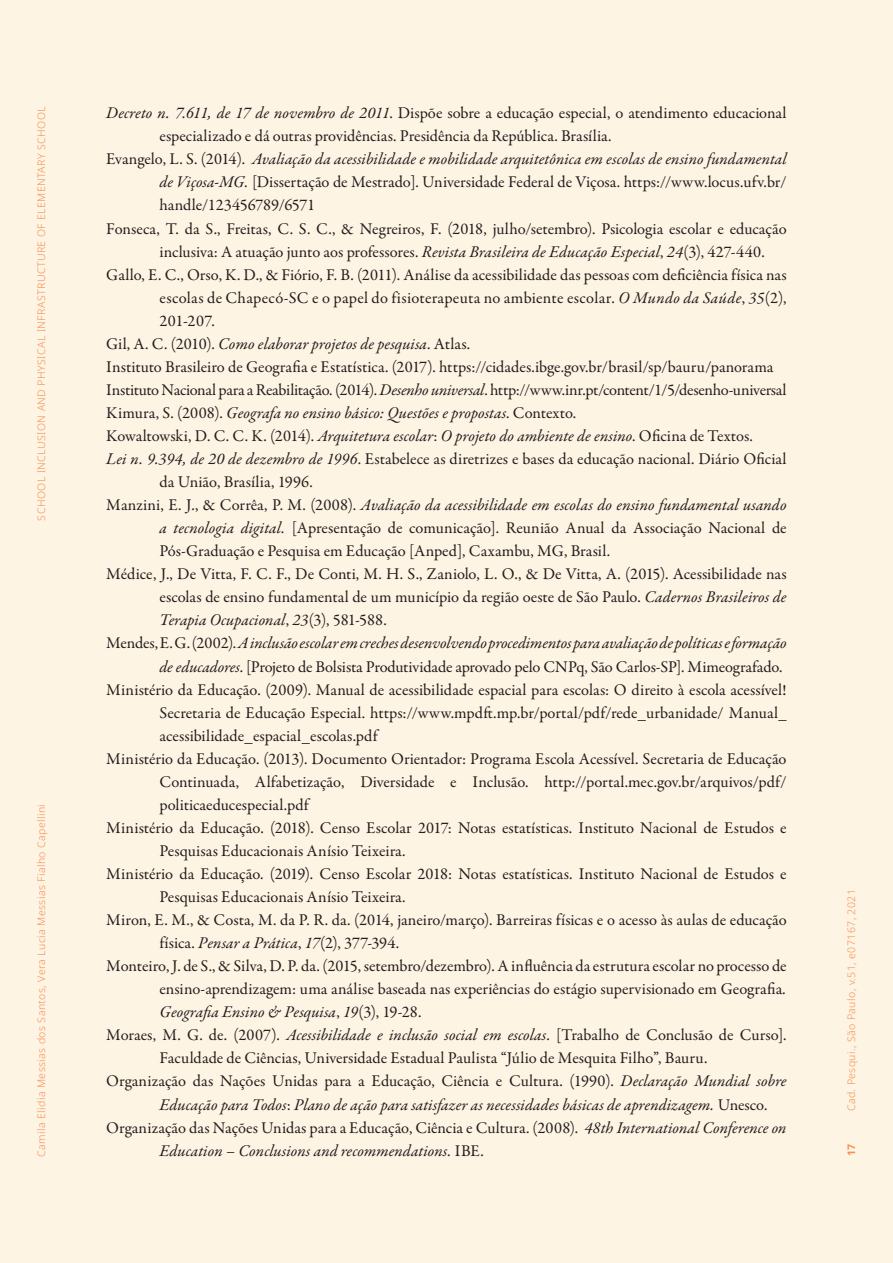
<style>
.page{position:relative;width:893px;height:1263px;background:#fef4e4}
.page>*{position:absolute;margin:0;border:0;box-sizing:border-box;transform-origin:0 0}
.bibliografia{font:16.5px/23.1px "Garamond Premr Pro";color:#231f20}
.bibliografia-2{font:italic 16.5px/23.1px "Garamond Premr Pro";color:#231f20}
.bibliografia-3{font:16.5px "Garamond Premr Pro";letter-spacing:-.02em;color:#231f20}
.t1{font:300 10.5px "Noto Sans";letter-spacing:.04em;color:#f7975c}
.t2{font:700 10.5px "Noto Sans";color:#f7975c}
.s1{font-style:italic}
.s2{font-style:normal}
</style>
<div class="page">
<p class="t1" style="left:34px;top:520px;width:416px;rotate:-90deg">SCHOOL INCLUSION AND PHYSICAL INFRASTRUCTURE OF ELEMENTARY SCHOOL</p>
<p class="t1" style="left:34px;top:1157px;width:354px;rotate:-90deg">Camila Elidia Messias dos Santos, Vera Lucia Messias Fialho Capellini</p>
<p class="bibliografia" style="left:159px;top:102px;width:629px;text-indent:-53px"><span class="s1">Decreto n. 7.611, de 17 de novembro de 2011</span>. Dispõe sobre a educação especial, o atendimento educacional especializado e dá outras providências. Presidência da República. Brasília.</p>
<p class="bibliografia" style="left:159px;top:148px;width:629px;text-align:justify;text-indent:-53px">Evangelo, L. S. (2014). <span class="s1">Avaliação da acessibilidade e mobilidade arquitetônica em escolas de ensino fundamental de Viçosa-MG.</span> [Dissertação de Mestrado]. Universidade Federal de Viçosa. https://www.locus.ufv.br/ handle/123456789/6571</p>
<p class="bibliografia" style="left:159px;top:217px;width:629px;text-indent:-53px">Fonseca, T. da S., Freitas, C. S. C., &amp; Negreiros, F. (2018, julho/setembro). Psicologia escolar e educação inclusiva: A atuação junto aos professores. <span class="s1">Revista Brasileira de Educação Especial</span>, <span class="s1">24</span>(3), 427-440.</p>
<p class="bibliografia" style="left:159px;top:263px;width:629px;text-align:justify;text-indent:-53px">Gallo, E. C., Orso, K. D., &amp; Fiório, F. B. (2011). Análise da acessibilidade das pessoas com deficiência física nas escolas de Chapecó-SC e o papel do fisioterapeuta no ambiente escolar. <span class="s1">O Mundo da Saúde</span>, <span class="s1">35</span>(2), 201-207.</p>
<p class="bibliografia-2" style="left:106px;top:333px;width:365px"><span class="s2">Gil, A. C. (2010).</span> Como elaborar projetos de pesquisa<span class="s2">. Atlas.</span></p>
<p class="bibliografia" style="left:106px;top:355px;width:669px">Instituto Brasileiro de Geografia e Estatística. (2017). https://cidades.ibge.gov.br/brasil/sp/bauru/panorama</p>
<p class="bibliografia-3" style="left:106px;top:380px;width:682px">Instituto Nacional para a Reabilitação. (2014). <span class="s1">Desenho universal</span>. http://www.inr.pt/content/1/5/desenho-universal</p>
<p class="bibliografia-2" style="left:106px;top:402px;width:472px"><span class="s2">Kimura, S. (2008).</span> Geografa no ensino básico: Questões e propostas<span class="s2">. Contexto.</span></p>
<p class="bibliografia" style="left:106px;top:425px;width:648px">Kowaltowski, D. C. C. K. (2014). <span class="s1">Arquitetura escolar</span>: <span class="s1">O projeto do ambiente de ensino</span>. Oficina de Textos.</p>
<p class="bibliografia" style="left:159px;top:448px;width:629px;text-indent:-53px"><span class="s1">Lei n. 9.394, de 20 de dezembro de 1996</span>. Estabelece as diretrizes e bases da educação nacional. Diário Oficial da União, Brasília, 1996.</p>
<p class="bibliografia" style="left:159px;top:494px;width:629px;text-align:justify;text-indent:-53px">Manzini, E. J., &amp; Corrêa, P. M. (2008). <span class="s1">Avaliação da acessibilidade em escolas do ensino fundamental usando a tecnologia digital.</span> [Apresentação de comunicação]. Reunião Anual da Associação Nacional de Pós-Graduação e Pesquisa em Educação [Anped], Caxambu, MG, Brasil.</p>
<p class="bibliografia" style="left:159px;top:563px;width:629px;text-align:justify;text-indent:-53px">Médice, J., De Vitta, F. C. F., De Conti, M. H. S., Zaniolo, L. O., &amp; De Vitta, A. (2015). Acessibilidade nas escolas de ensino fundamental de um município da região oeste de São Paulo. <span class="s1">Cadernos Brasileiros de Terapia Ocupacional</span>, <span class="s1">23</span>(3), 581-588.</p>
<p class="bibliografia-2" style="left:106px;top:633px;width:682px;text-align:right"><span class="s2">Mendes, E. G. (2002).</span> A inclusão escolar em creches desenvolvendo procedimentos para avaliação de políticas e formação de educadores<span class="s2">. [Projeto de Bolsista Produtividade aprovado pelo CNPq, São Carlos-SP]. Mimeografado.</span></p>
<p class="bibliografia" style="left:159px;top:678px;width:629px;text-align:justify;text-indent:-53px">Ministério da Educação. (2009). Manual de acessibilidade espacial para escolas: O direito à escola acessível!<br>Secretaria de Educação Especial. https://www.mpdft.mp.br/portal/pdf/rede_urbanidade/ Manual_ acessibilidade_espacial_escolas.pdf</p>
<p class="bibliografia" style="left:159px;top:747px;width:629px;text-align:justify;text-indent:-53px">Ministério da Educação. (2013). Documento Orientador: Programa Escola Acessível. Secretaria de Educação Continuada, Alfabetização, Diversidade e Inclusão. http://portal.mec.gov.br/arquivos/pdf/ politicaeducespecial.pdf</p>
<p class="bibliografia" style="left:159px;top:816px;width:629px;text-indent:-53px">Ministério da Educação. (2018). Censo Escolar 2017: Notas estatísticas. Instituto Nacional de Estudos e<br>Pesquisas Educacionais Anísio Teixeira.</p>
<p class="bibliografia" style="left:159px;top:863px;width:629px;text-indent:-53px">Ministério da Educação. (2019). Censo Escolar 2018: Notas estatísticas. Instituto Nacional de Estudos e<br>Pesquisas Educacionais Anísio Teixeira.</p>
<p class="bibliografia" style="left:159px;top:909px;width:629px;text-indent:-53px">Miron, E. M., &amp; Costa, M. da P. R. da. (2014, janeiro/março). Barreiras físicas e o acesso às aulas de educação física. <span class="s1">Pensar a Prática</span>, <span class="s1">17</span>(2), 377-394.</p>
<p class="bibliografia" style="left:159px;top:955px;width:629px;text-align:justify;text-indent:-53px">Monteiro, J. de S., &amp; Silva, D. P. da. (2015, setembro/dezembro). A influência da estrutura escolar no processo de ensino-aprendizagem: uma análise baseada nas experiências do estágio supervisionado em Geografia<span class="s1">.<br>Geografia Ensino &amp; Pesquisa</span>, <span class="s1">19</span>(3), 19-28.</p>
<p class="bibliografia" style="left:159px;top:1024px;width:629px;text-indent:-53px">Moraes, M. G. de. (2007). <span class="s1">Acessibilidade e inclusão social em escolas</span>. [Trabalho de Conclusão de Curso].<br>Faculdade de Ciências, Universidade Estadual Paulista “Júlio de Mesquita Filho”, Bauru.</p>
<p class="bibliografia-2" style="left:159px;top:1070px;width:629px;text-indent:-53px"><span class="s2">Organização das Nações Unidas para a Educação, Ciência e Cultura. (1990).</span> Declaração Mundial sobre<br>Educação para Todos<span class="s2">:</span> Plano de ação para satisfazer as necessidades básicas de aprendizagem. <span class="s2">Unesco.</span></p>
<p class="bibliografia-2" style="left:159px;top:1117px;width:629px;text-indent:-53px"><span class="s2">Organização das Nações Unidas para a Educação, Ciência e Cultura. (2008).</span> 48th International Conference on<br>Education – Conclusions and recommendations. <span class="s2">IBE.</span></p>
<p class="t1" style="left:844px;top:1111px;width:224px;rotate:-90deg">Cad. Pesqui., São Paulo, v.51, e07167, 2021</p>
<p class="t2" style="left:844px;top:1155px;width:14px;rotate:-90deg">17</p>
</div>
